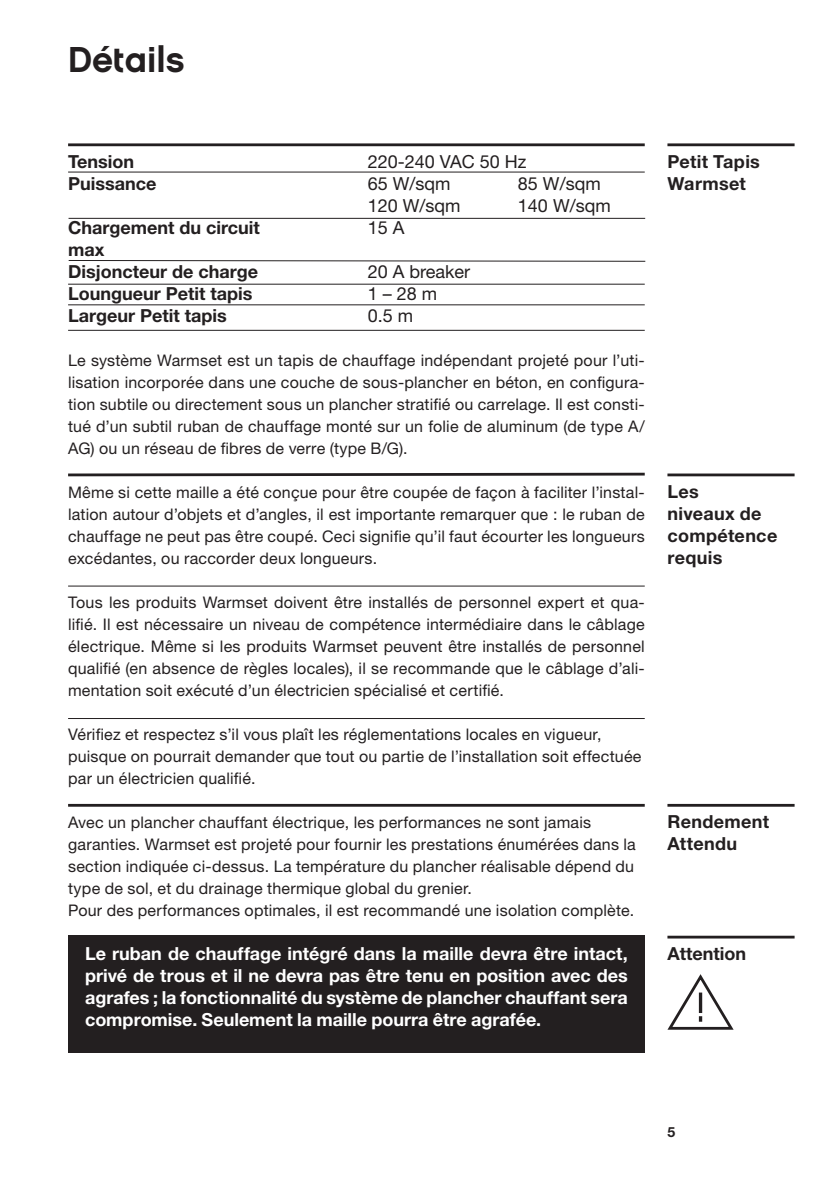
<style>
.page{position:relative;width:840px;height:1191px;background:#fff}
.page>*{position:absolute;margin:0;border:0;box-sizing:border-box;transform-origin:0 0}
.t1{font:36px "Chalet Filmcutter Filmcutter Text";color:#231f20}
.t2{font:700 18px/22px "Helvetica Neue LT Std";color:#fff;text-align:justify}
.t3{font:700 18px/22px "Helvetica Neue LT Std";color:#231f20}
.t4{font:18px/22px "Helvetica Neue LT Std";color:#231f20}
.t5{font:700 18px/22px "Helvetica Neue LT Std";letter-spacing:.02em;color:#231f20}
.t6{font:16px/22px "Helvetica Neue LT Std";letter-spacing:.015em;color:#231f20;text-align:justify}
.t7{font:700 14px "Helvetica Neue LT Std";color:#231f20}
</style>
<div class="page">
<hr style="left:68px;top:143px;width:576px;height:3px;background:#231f20">
<hr style="left:68px;top:218px;width:576px;height:1px;background:#231f20">
<hr style="left:68px;top:284px;width:576px;height:1px;background:#231f20">
<hr style="left:68px;top:330px;width:576px;height:1px;background:#231f20">
<div style="left:68px;top:935px;width:576px;height:117px;background:#231f20"></div>
<svg style="left:667px;top:974px;width:67px;height:56px"></svg>
<hr style="left:68px;top:171px;width:576px;height:1px;background:#231f20">
<svg style="left:68px;top:260px;width:578px;height:2px"></svg>
<hr style="left:68px;top:304px;width:576px;height:1px;background:#231f20">
<svg style="left:68px;top:472px;width:577px;height:5px"></svg>
<hr style="left:667px;top:143px;width:127px;height:3px;background:#231f20">
<hr style="left:667px;top:473px;width:127px;height:3px;background:#231f20">
<hr style="left:667px;top:804px;width:127px;height:2px;background:#231f20">
<hr style="left:667px;top:935px;width:127px;height:3px;background:#231f20">
<hr style="left:68px;top:804px;width:576px;height:2px;background:#231f20">
<hr style="left:68px;top:585px;width:576px;height:1px;background:#231f20">
<hr style="left:68px;top:718px;width:576px;height:1px;background:#231f20">
<h1 class="t1" style="left:68px;top:37px;width:118px">Détails</h1>
<p class="t3" style="left:68px;top:150px;width:90px">Tension<br>Puissance</p>
<p class="t3" style="left:68px;top:216px;width:193px">Chargement du circuit max<br>Disjoncteur de charge<br>Loungueur Petit tapis<br>Largeur Petit tapis</p>
<p class="t4" style="left:367px;top:150px;width:160px">220-240 VAC 50 Hz<br>65 W/sqm</p>
<p class="t4" style="left:517px;top:172px;width:84px">85 W/sqm</p>
<p class="t4" style="left:367px;top:194px;width:94px">120 W/sqm</p>
<p class="t4" style="left:517px;top:194px;width:94px">140 W/sqm</p>
<p class="t4" style="left:367px;top:216px;width:38px">15 A</p>
<p class="t4" style="left:367px;top:260px;width:104px">20 A breaker<br>1 – 28 m<br>0.5 m</p>
<p class="t6" style="left:68px;top:349px;width:578px">Le système Warmset est un tapis de chauffage indépendant projeté pour l’uti&shy;lisation incorporée dans une couche de sous-plancher en béton, en configura&shy;tion subtile ou directement sous un plancher stratifié ou carrelage. Il est consti&shy;tué d’un subtil ruban de chauffage monté sur un folie de aluminum (de type A/ AG) ou un réseau de fibres de verre (type B/G).</p>
<p class="t6" style="left:68px;top:481px;width:578px">Même si cette maille a été conçue pour être coupée de façon à faciliter l’instal&shy;lation autour d’objets et d’angles, il est importante remarquer que : le ruban de chauffage ne peut pas être coupé. Ceci signifie qu’il faut écourter les longueurs excédantes, ou raccorder deux longueurs.</p>
<p class="t6" style="left:68px;top:591px;width:578px">Tous les produits Warmset doivent être installés de personnel expert et qua&shy;lifié. Il est nécessaire un niveau de compétence intermédiaire dans le câblage électrique. Même si les produits Warmset peuvent être installés de personnel qualifié (en absence de règles locales), il se recommande que le câblage d’ali&shy;mentation soit exécuté d’un électricien spécialisé et certifié.</p>
<p class="t6" style="left:68px;top:723px;width:574px;text-align:left">Vérifiez et respectez s’il vous plaît les réglementations locales en vigueur, puisque on pourrait demander que tout ou partie de l’installation soit effectuée par un électricien qualifié.</p>
<p class="t6" style="left:68px;top:811px;width:569px;text-align:left">Avec un plancher chauffant électrique, les performances ne sont jamais garanties. Warmset est projeté pour fournir les prestations énumérées dans la section indiquée ci-dessus. La température du plancher réalisable dépend du type de sol, et du drainage thermique global du grenier.<br>Pour des performances optimales, il est recommandé une isolation complète.</p>
<p class="t5" style="left:667px;top:150px;width:94px">Petit Tapis<br>Warmset</p>
<p class="t5" style="left:667px;top:480px;width:111px">Les<br>niveaux de compétence requis</p>
<p class="t5" style="left:667px;top:810px;width:103px">Rendement<br>Attendu</p>
<p class="t2" style="left:85px;top:942px;width:544px">Le ruban de chauffage intégré dans la maille devra être intact,</p>
<p class="t3" style="left:667px;top:942px;width:80px">Attention</p>
<p class="t2" style="left:85px;top:964px;width:544px">privé de trous et il ne devra pas être tenu en position avec des agrafes ; la fonctionnalité du système de plancher chauffant sera compromise. Seulement la maille pourra être agrafée.</p>
<p class="t7" style="left:667px;top:1122px;width:9px">5</p>
</div>
